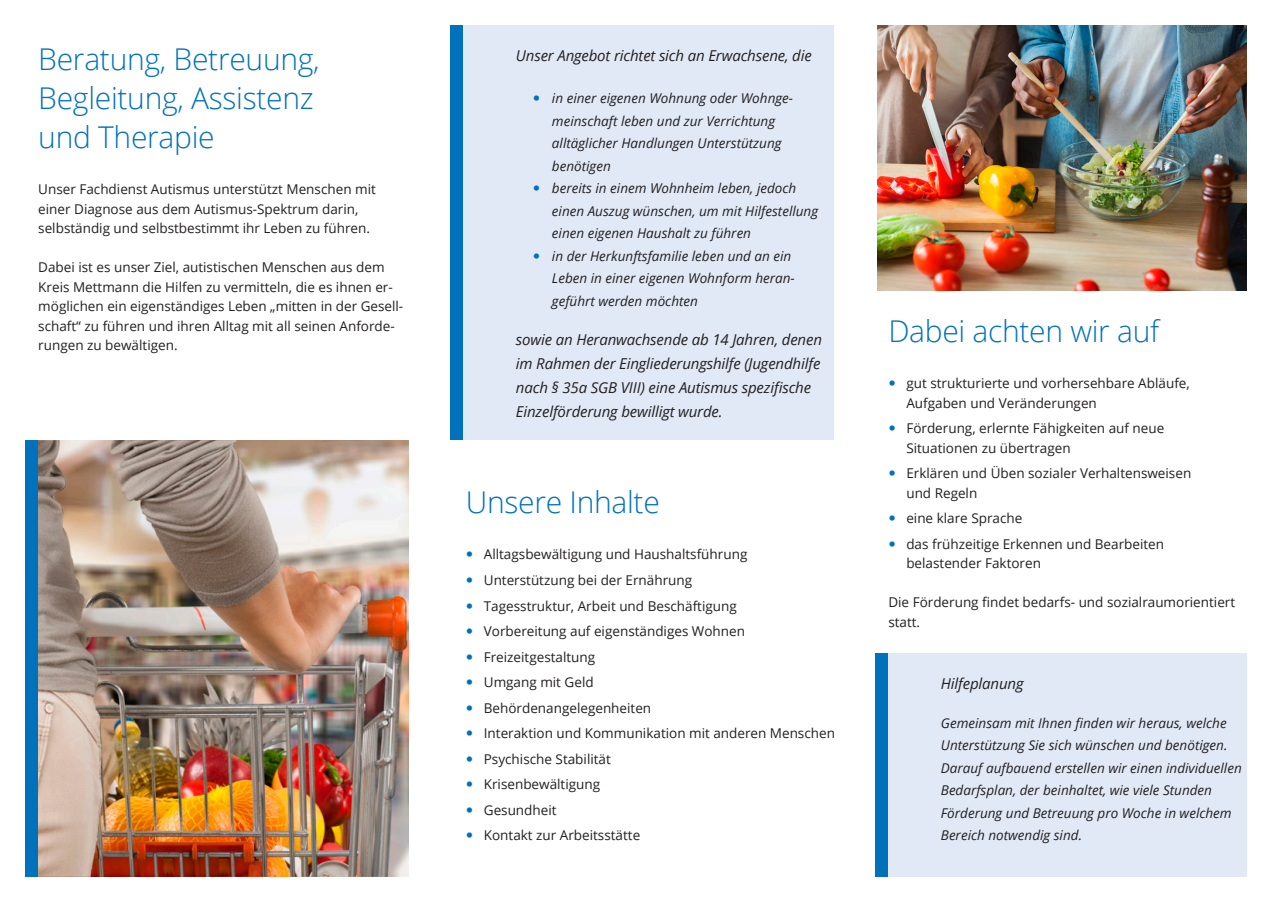
<style>
.page{position:relative;width:1272px;height:902px;background:#fff}
.page>*{position:absolute;margin:0;border:0;box-sizing:border-box;transform-origin:0 0}
.t1{font:300 30px/39px "Open Sans";letter-spacing:-.01em;color:#0072bc}
.t2{font:italic 15px/24px "Open Sans";letter-spacing:-.01em;color:#231f20}
.t3{font:13.5px/25.5px "Open Sans";color:#231f20}
.t4{font:italic 13.5px/22.5px "Open Sans";color:#231f20}
</style>
<div class="page">
<img style="left:877px;top:26px;width:369px;height:264px">
<img style="left:38px;top:440px;width:371px;height:436px">
<div style="left:452px;top:26px;width:381px;height:414px;background:#e1e9f6"></div>
<div style="left:877px;top:653px;width:369px;height:223px;background:#e1e9f6"></div>
<div style="left:450px;top:26px;width:13px;height:414px;background:#0072bc"></div>
<div style="left:875px;top:653px;width:13px;height:223px;background:#0072bc"></div>
<div style="left:26px;top:440px;width:12px;height:436px;background:#0072bc"></div>
<h1 class="t1" style="left:38px;top:39px;width:283px">Beratung, Betreuung,<br>Begleitung, Assistenz und Therapie</h1>
<p class="t3" style="left:38px;top:179px;width:339px;line-height:19.5px">Unser Fachdienst Autismus unterstützt Menschen mit einer Diagnose aus dem Autismus-Spektrum darin, selbständig und selbstbestimmt ihr Leben zu führen.</p>
<p class="t3" style="left:38px;top:257px;width:366px;line-height:19.5px">Dabei ist es unser Ziel, autistischen Menschen aus dem Kreis Mettmann die Hilfen zu vermitteln, die es ihnen er&shy;möglichen ein eigenständiges Leben „mitten in der Gesell&shy;schaft“ zu führen und ihren Alltag mit all seinen Anforde&shy;rungen zu bewältigen.</p>
<p class="t2" style="left:516px;top:43px;width:297px">Unser Angebot richtet sich an Erwachsene, die</p>
<p class="t4" style="left:552px;top:86px;width:268px">in einer eigenen Wohnung oder Wohnge&shy;meinschaft leben und zur Verrichtung alltäglicher Handlungen Unterstützung benötigen<br>bereits in einem Wohnheim leben, jedoch einen Auszug wünschen, um mit Hilfestellung einen eigenen Haushalt zu führen<br>in der Herkunftsfamilie leben und an ein Leben in einer eigenen Wohnform heran&shy;geführt werden möchten</p>
<p class="t2" style="left:516px;top:327px;width:307px">sowie an Heranwachsende ab 14 Jahren, denen im Rahmen der Eingliederungshilfe (Jugendhilfe nach § 35a SGB VIII) eine Autismus spezifische Einzelförderung bewilligt wurde.</p>
<h1 class="t1" style="left:466px;top:481px;width:195px">Unsere Inhalte</h1>
<p class="t3" style="left:484px;top:541px;width:353px">Alltagsbewältigung und Haushaltsführung<br>Unterstützung bei der Ernährung<br>Tagesstruktur, Arbeit und Beschäftigung<br>Vorbereitung auf eigenständiges Wohnen<br>Freizeitgestaltung<br>Umgang mit Geld<br>Behördenangelegenheiten<br>Interaktion und Kommunikation mit anderen Menschen<br>Psychische Stabilität<br>Krisenbewältigung<br>Gesundheit<br>Kontakt zur Arbeitsstätte</p>
<h1 class="t1" style="left:888px;top:310px;width:272px">Dabei achten wir auf</h1>
<p class="t3" style="left:906px;top:373px;width:285px;line-height:19.5px">gut strukturierte und vorhersehbare Abläufe,<br>Aufgaben und Veränderungen</p>
<p class="t3" style="left:906px;top:418px;width:259px;line-height:19.5px">Förderung, erlernte Fähigkeiten auf neue<br>Situationen zu übertragen</p>
<p class="t3" style="left:906px;top:463px;width:286px;line-height:19.5px">Erklären und Üben sozialer Verhaltensweisen und Regeln</p>
<p class="t3" style="left:906px;top:505px;width:259px">eine klare Sprache<br>das frühzeitige Erkennen und Bearbeiten</p>
<p class="t3" style="left:906px;top:550px;width:136px">belastender Faktoren</p>
<p class="t3" style="left:888px;top:592px;width:348px;line-height:19.5px">Die Förderung findet bedarfs- und sozialraumorientiert statt.</p>
<p class="t2" style="left:940px;top:670px;width:84px">Hilfeplanung</p>
<p class="t4" style="left:940px;top:711px;width:302px">Gemeinsam mit Ihnen finden wir heraus, welche Unterstützung Sie sich wünschen und benötigen.<br>Darauf aufbauend erstellen wir einen individuellen Bedarfsplan, der beinhaltet, wie viele Stunden Förderung und Betreuung pro Woche in welchem Bereich notwendig sind.</p>
</div>
